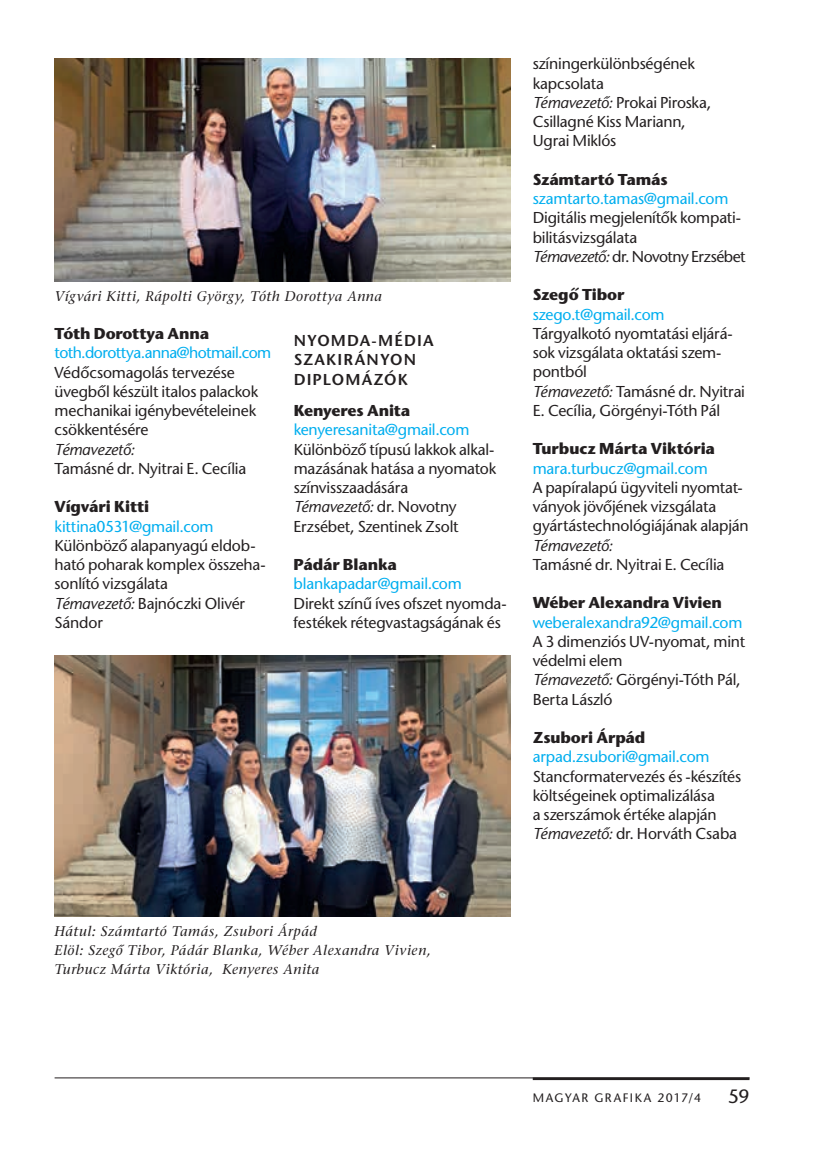
<style>
.page{position:relative;width:819px;height:1166px;background:#fff}
.page>*{position:absolute;margin:0;border:0;box-sizing:border-box;transform-origin:0 0}
.t1{font:19.25px "ITC Stone Sans";color:#231f20}
.t2{font:15.75px/19.2px "ITC Stone Sans";letter-spacing:-.015em;color:#231f20}
.t3{font:15.75px "ITC Stone Sans";letter-spacing:-.015em;color:#00aeef}
.t4{font:700 15.75px "ITC Stone Sans";letter-spacing:-.01em;color:#231f20}
.t5{font:600 15.75px/19.2px "ITC Stone Sans";letter-spacing:.075em;color:#231f20}
.t6{font:15.75px "ITC Stone Sans";letter-spacing:-.035em;color:#00aeef}
.t7{font:italic 15.75px "ITC Stone Sans";letter-spacing:-.02em;color:#231f20}
.t8{font:italic 14px/19.2px "ITC Stone Serif";letter-spacing:.035em;color:#231f20}
.t9{font:12.25px "ITC Stone Sans";letter-spacing:.12em;color:#231f20}
.s1{font-style:italic}
</style>
<div class="page">
<hr style="left:55px;top:1077px;width:694px;height:1px;background:#231f20">
<hr style="left:532px;top:1077px;width:217px;height:3px;background:#231f20">
<img style="left:55px;top:655px;width:455px;height:261px">
<img style="left:55px;top:58px;width:455px;height:223px">
<p class="t8" style="left:55px;top:288px;width:329px">Vígvári Kitti, Rápolti György, Tóth Dorottya Anna</p>
<p class="t5" style="left:294px;top:333px;width:141px">NYOMDA-MÉDIA<br>SZAKIRÁNYON<br>DIPLOMÁZÓK</p>
<p class="t4" style="left:294px;top:402px;width:118px">Kenyeres Anita</p>
<p class="t3" style="left:294px;top:421px;width:177px">kenyeresanita@gmail.com</p>
<p class="t2" style="left:293px;top:442px;width:204px">Különböző típusú lakkok alkal&shy;mazásának hatása a nyomatok színvisszaadására<br><span class="s1">Témavezető:</span> dr. Novotny<br>Erzsébet, Szentinek Zsolt</p>
<p class="t4" style="left:293px;top:556px;width:105px">Pádár Blanka</p>
<p class="t3" style="left:293px;top:575px;width:170px">blankapadar@gmail.com</p>
<p class="t2" style="left:293px;top:595px;width:214px">Direkt színű íves ofszet nyomda&shy;festékek rétegvastagságának és</p>
<p class="t4" style="left:55px;top:325px;width:156px">Tóth Dorottya Anna</p>
<p class="t6" style="left:55px;top:344px;width:218px">toth.dorottya.anna@hotmail.com</p>
<p class="t2" style="left:55px;top:365px;width:205px">Védőcsomagolás tervezése üvegből készült italos palackok mechanikai igénybevételeinek csökkentésére</p>
<p class="t7" style="left:55px;top:441px;width:82px">Témavezető:</p>
<p class="t2" style="left:55px;top:461px;width:193px">Tamásné dr. Nyitrai E. Cecília</p>
<p class="t4" style="left:55px;top:498px;width:96px">Vígvári Kitti</p>
<p class="t3" style="left:55px;top:518px;width:160px">kittina0531@gmail.com</p>
<p class="t2" style="left:55px;top:538px;width:212px">Különböző alapanyagú eldob&shy;ható poharak komplex összeha&shy;sonlító vizsgálata<br><span class="s1">Témavezető:</span> Bajnóczki Olivér<br>Sándor</p>
<p class="t2" style="left:532px;top:57px;width:180px">színingerkülönbségének kapcsolata<br><span class="s1">Témavezető:</span> Prokai Piroska,<br>Csillagné Kiss Mariann,<br>Ugrai Miklós</p>
<p class="t4" style="left:532px;top:171px;width:136px">Számtartó Tamás</p>
<p class="t3" style="left:532px;top:190px;width:197px">szamtarto.tamas@gmail.com</p>
<p class="t2" style="left:532px;top:210px;width:214px">Digitális megjelenítők kompati&shy;bilitásvizsgálata<br><span class="s1">Témavezető:</span> dr. Novotny Erzsébet</p>
<p class="t4" style="left:532px;top:286px;width:93px">Szegő Tibor</p>
<p class="t3" style="left:532px;top:306px;width:133px">szego.t@gmail.com</p>
<p class="t2" style="left:532px;top:326px;width:214px">Tárgyalkotó nyomtatási eljárá&shy;sok vizsgálata oktatási szem&shy;pontból<br><span class="s1">Témavezető:</span> Tamásné dr. Nyitrai<br>E. Cecília, Görgényi-Tóth Pál</p>
<p class="t4" style="left:532px;top:440px;width:184px">Turbucz Márta Viktória</p>
<p class="t3" style="left:532px;top:460px;width:177px">mara.turbucz@gmail.com</p>
<p class="t2" style="left:532px;top:480px;width:217px">A papíralapú ügyviteli nyomtat&shy;ványok jövőjének vizsgálata gyártástechnológiájának alapján</p>
<p class="t7" style="left:532px;top:537px;width:82px">Témavezető:</p>
<p class="t2" style="left:532px;top:557px;width:193px">Tamásné dr. Nyitrai E. Cecília</p>
<p class="t4" style="left:532px;top:594px;width:191px">Wéber Alexandra Vivien</p>
<p class="t3" style="left:532px;top:614px;width:211px">weberalexandra92@gmail.com</p>
<p class="t2" style="left:532px;top:634px;width:214px">A 3 dimenziós UV-nyomat, mint védelmi elem<br><span class="s1">Témavezető:</span> Görgényi-Tóth Pál,<br>Berta László</p>
<p class="t4" style="left:532px;top:729px;width:114px">Zsubori Árpád</p>
<p class="t3" style="left:532px;top:748px;width:178px">arpad.zsubori@gmail.com</p>
<p class="t2" style="left:532px;top:769px;width:210px">Stancformatervezés és -készítés költségeinek optimalizálása<br>a szerszámok értéke alapján<br><span class="s1">Témavezető:</span> dr. Horváth Csaba</p>
<p class="t8" style="left:55px;top:923px;width:378px">Hátul: Számtartó Tamás, Zsubori Árpád<br>Elöl: Szegő Tibor, Pádár Blanka, Wéber Alexandra Vivien,<br>Turbucz Márta Viktória, Kenyeres Anita</p>
<p class="t9" style="left:532px;top:1091px;width:170px">MAGYAR GRAFIKA 2017/4</p>
<p class="t1" style="left:728px;top:1085px;width:23px">59</p>
</div>
